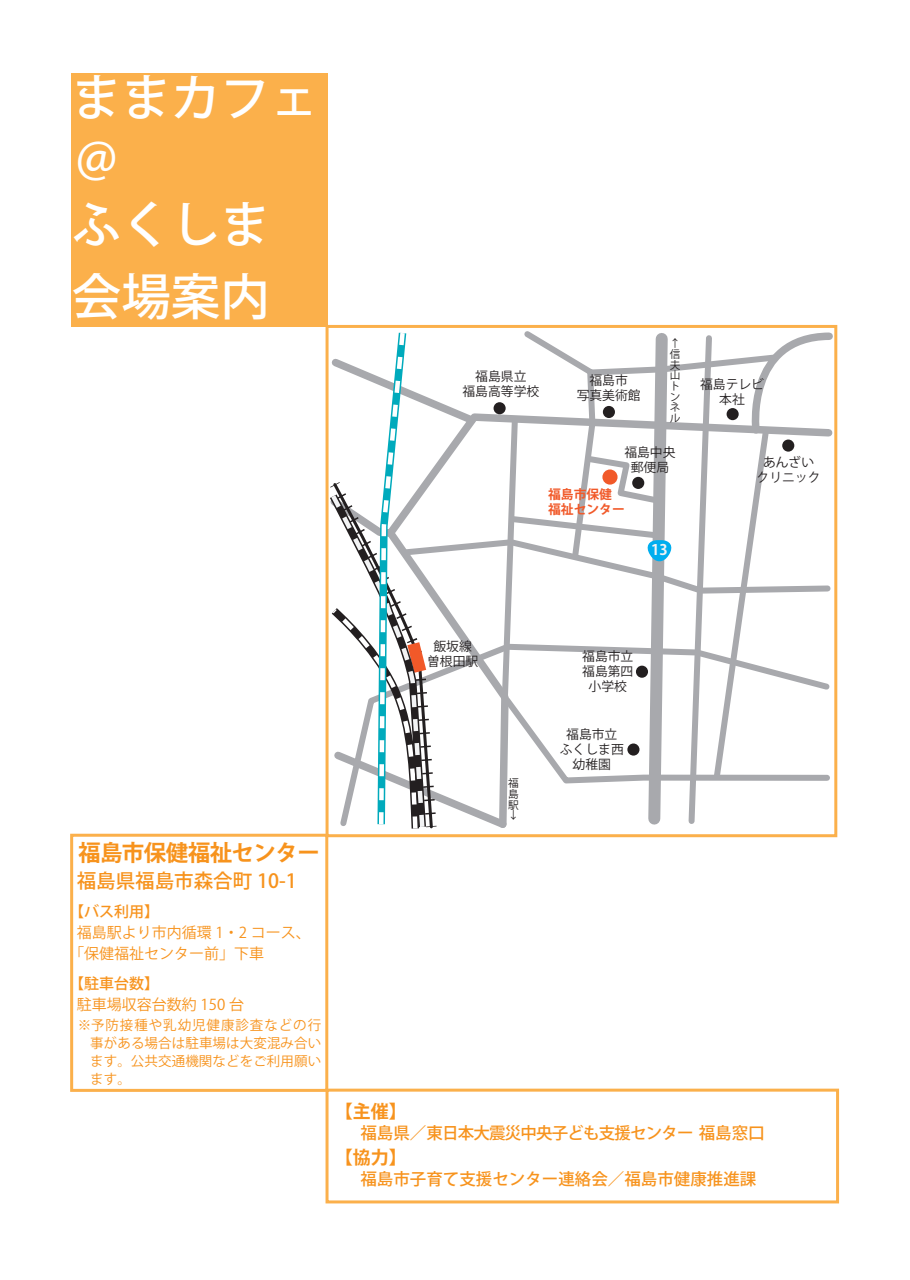
<style>
.page{position:relative;width:910px;height:1280px;background:#fff}
.page>*{position:absolute;margin:0;border:0;box-sizing:border-box;transform-origin:0 0}
.t1{font:500 49.5px/63px "Koz Go Pr 6 N";color:#fff}
.t2{font:700 22.5px "Koz Go Pr 6 N";letter-spacing:-.025em;color:#f7931d}
.t3{font:500 19.5px "Koz Go Pr 6 N";color:#f7931d}
.t4{font:700 18px "Koz Go Pr 6 N";color:#f7931d}
.t5{font:500 16.5px "Koz Go Pr 6 N";letter-spacing:-.05em;color:#f7931d}
.t6{font:500 16.5px "Koz Go Pr 6 N";color:#f7931d}
.t7{font:15px/21px "Koz Go Pr 6 N";color:#f7931d}
.t8{font:500 15px "Koz Go Pr 6 N";color:#f7931d}
.t9{font:700 14.55px "Koz Go Pr 6 N";color:#f2f3f4}
.t10{font:13.5px/18px "Koz Go Pr 6 N";letter-spacing:.005em;color:#f7931d;text-align:justify}
.t11{font:12.75px/15px "Koz Go Pr 6 N";color:#231f20;text-align:center}
.t12{font:700 12.75px/15px "Koz Go Pr 6 N";color:#f15929}
.t13{font:10.65px/10.6px "Koz Go Pr 6 N";color:#231f20}
</style>
<div class="page">
<div style="left:72px;top:73px;width:256px;height:253px;background:#fbb04b"></div>
<div style="left:70px;top:834px;width:258px;height:258px;border:3px solid #fbb04b"></div>
<div style="left:326px;top:1089px;width:513px;height:114px;border:3px solid #fbb04b"></div>
<svg style="left:321px;top:325px;width:516px;height:511px"></svg>
<svg style="left:602px;top:469px;width:16px;height:16px"></svg>
<div style="left:636px;top:666px;width:12px;height:12px;background:#231f20;border-radius:50%"></div>
<div style="left:603px;top:406px;width:12px;height:12px;background:#231f20;border-radius:50%"></div>
<div style="left:494px;top:402px;width:12px;height:12px;background:#231f20;border-radius:50%"></div>
<div style="left:727px;top:408px;width:12px;height:12px;background:#231f20;border-radius:50%"></div>
<div style="left:632px;top:477px;width:12px;height:12px;background:#231f20;border-radius:50%"></div>
<div style="left:627px;top:743px;width:12px;height:13px;background:#231f20;border-radius:50%"></div>
<div style="left:782px;top:439px;width:12px;height:13px;background:#231f20;border-radius:50%"></div>
<h1 class="t1" style="left:72px;top:68px;width:249px">ままカフェ＠<br>ふくしま</h1>
<h1 class="t1" style="left:72px;top:266px;width:199px">会場案内</h1>
<p class="t13" style="left:670px;top:338px;width:12px">↑信夫山トンネル</p>
<p class="t11" style="left:462px;top:369px;width:78px">福島県立<br>福島高等学校</p>
<p class="t11" style="left:700px;top:377px;width:65px">福島テレビ本社</p>
<p class="t11" style="left:577px;top:373px;width:65px">福島市<br>写真美術館</p>
<p class="t11" style="left:624px;top:445px;width:53px">福島中央郵便局</p>
<p class="t12" style="left:548px;top:487px;width:78px">福島市保健福祉センター</p>
<p class="t9" style="left:651px;top:542px;width:18px">13</p>
<p class="t11" style="left:757px;top:455px;width:65px">あんざいクリニック</p>
<h2 class="t2" style="left:78px;top:840px;width:243px">福島市保健福祉センター</h2>
<h3 class="t3" style="left:77px;top:870px;width:221px">福島県福島市森合町 10-1</h3>
<p class="t8" style="left:69px;top:903px;width:92px">【バス利用】</p>
<p class="t7" style="left:69px;top:923px;width:243px;text-indent:8px">福島駅より市内循環 1・2 コース、「保健福祉センター前」下車</p>
<p class="t8" style="left:69px;top:975px;width:92px">【駐車台数】</p>
<p class="t7" style="left:77px;top:995px;width:169px">駐車場収容台数約 150 台</p>
<p class="t10" style="left:90px;top:1016px;width:233px;text-indent:-12px">※予防接種や乳幼児健康診査などの行事がある場合は駐車場は大変混み合います。公共交通機関などをご利用願います。</p>
<p class="t11" style="left:427px;top:639px;width:53px">飯坂線曽根田駅</p>
<p class="t13" style="left:508px;top:778px;width:12px;text-align:justify">福島駅↓</p>
<p class="t11" style="left:582px;top:649px;width:53px">福島市立福島第四小学校</p>
<p class="t11" style="left:560px;top:727px;width:65px">福島市立ふくしま西幼稚園</p>
<h3 class="t4" style="left:335px;top:1101px;width:73px">【主催】</h3>
<p class="t5" style="left:344px;top:1123px;width:422px">　福島県／東日本大震災中央子ども支援センター 福島窓口</p>
<h3 class="t4" style="left:335px;top:1147px;width:73px">【協力】</h3>
<p class="t6" style="left:344px;top:1170px;width:414px">　福島市子育て支援センター連絡会／福島市健康推進課</p>
</div>
